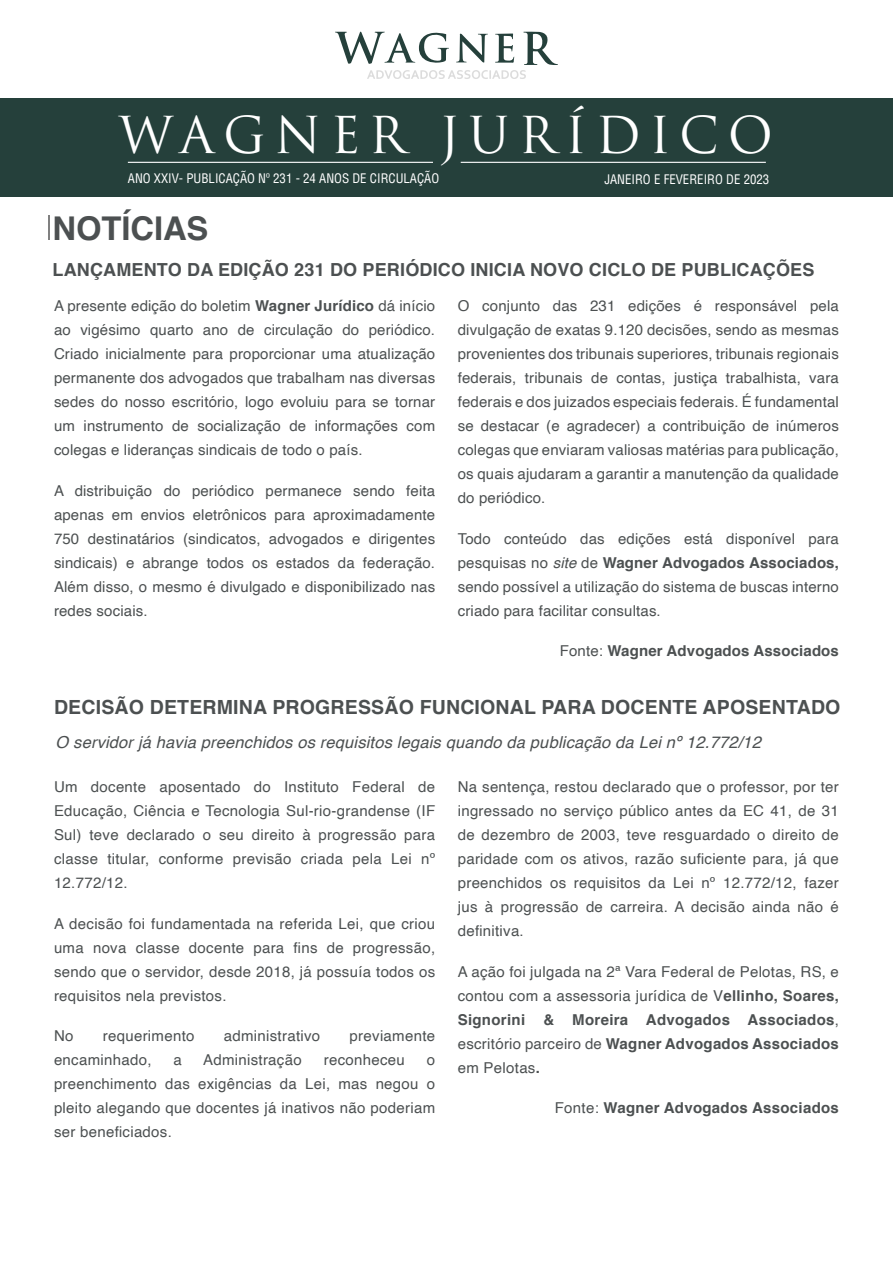
<style>
.page{position:relative;width:893px;height:1263px;background:#fff}
.page>*{position:absolute;margin:0;border:0;box-sizing:border-box;transform-origin:0 0}
.t1{font:49.5px "Trajan Pro 3";letter-spacing:.18em;color:#fff}
.t2{font:700 32.7px "Helvetica";letter-spacing:-.005em;color:#4c5051}
.t3{font:700 19.5px "Helvetica";letter-spacing:.01em;color:#4c5051}
.t4{font:700 18px "Helvetica";letter-spacing:.01em;color:#4c5051}
.t5{font:italic 16.5px "Helvetica";letter-spacing:.01em;color:#4c5051}
.t6{font:15px/24px "Helvetica";letter-spacing:.02em;color:#4c5051;text-align:justify}
.t7{font:700 15px "Helvetica";letter-spacing:.01em;color:#4c5051}
.t8{font:condensed 12.9px "Helvetica";color:#fff}
.s1{font-weight:700}
.s2{font-style:italic}
.s3{font-weight:400}
</style>
<div class="page">
<div style="left:0;top:99px;width:893px;height:98px;background:#25403b"></div>
<svg style="left:335px;top:32px;width:223px;height:47px"></svg>
<hr style="left:128px;top:162px;width:305px;height:1px;background:#fff">
<hr style="left:461px;top:162px;width:305px;height:1px;background:#fff">
<hr style="left:48px;top:216px;width:2px;height:24px;background:#808080">
<h1 class="t1" style="left:119px;top:101px;width:656px">WAGNER JURÍDICO</h1>
<p class="t8" style="left:128px;top:170px;width:313px">ANO XXIV- PUBLICAÇÃO Nº 231 - 24 ANOS DE CIRCULAÇÃO</p>
<p class="t8" style="left:604px;top:171px;width:166px">JANEIRO E FEVEREIRO DE 2023</p>
<h2 class="t2" style="left:53px;top:202px;width:157px">NOTÍCIAS</h2>
<p class="t4" style="left:52px;top:255px;width:763px">LANÇAMENTO DA EDIÇÃO 231 DO PERIÓDICO INICIA NOVO CICLO DE PUBLICAÇÕES</p>
<p class="t6" style="left:54px;top:294px;width:383px">A presente edição do boletim <span class="s1">Wagner Jurídico</span> dá início ao vigésimo quarto ano de circulação do periódico.<br>Criado inicialmente para proporcionar uma atualização permanente dos advogados que trabalham nas diversas sedes do nosso escritório, logo evoluiu para se tornar um instrumento de socialização de informações com colegas e lideranças sindicais de todo o país.</p>
<p class="t6" style="left:54px;top:479px;width:383px">A distribuição do periódico permanece sendo feita apenas em envios eletrônicos para aproximadamente 750 destinatários (sindicatos, advogados e dirigentes sindicais) e abrange todos os estados da federação.<br>Além disso, o mesmo é divulgado e disponibilizado nas redes sociais.</p>
<p class="t6" style="left:458px;top:294px;width:383px">O conjunto das 231 edições é responsável pela divulgação de exatas 9.120 decisões, sendo as mesmas provenientes dos tribunais superiores, tribunais regionais federais, tribunais de contas, justiça trabalhista, vara federais e dos juizados especiais federais. É fundamental se destacar (e agradecer) a contribuição de inúmeros colegas que enviaram valiosas matérias para publicação, os quais ajudaram a garantir a manutenção da qualidade do periódico.</p>
<p class="t6" style="left:458px;top:527px;width:383px">Todo conteúdo das edições está disponível para pesquisas no <span class="s2">site</span> de <span class="s1">Wagner Advogados Associados, </span>sendo possível a utilização do sistema de buscas interno criado para facilitar consultas.</p>
<p class="t7" style="left:560px;top:639px;width:281px"><span class="s3">Fonte:</span> Wagner Advogados Associados</p>
<h3 class="t3" style="left:54px;top:692px;width:788px">DECISÃO DETERMINA PROGRESSÃO FUNCIONAL PARA DOCENTE APOSENTADO</h3>
<p class="t5" style="left:56px;top:729px;width:707px">O servidor já havia preenchidos os requisitos legais quando da publicação da Lei nº 12.772/12</p>
<p class="t6" style="left:54px;top:775px;width:383px">Um docente aposentado do Instituto Federal de Educação, Ciência e Tecnologia Sul-rio-grandense (IF Sul) teve declarado o seu direito à progressão para classe titular, conforme previsão criada pela Lei nº 12.772/12.</p>
<p class="t6" style="left:54px;top:912px;width:383px">A decisão foi fundamentada na referida Lei, que criou uma nova classe docente para fins de progressão, sendo que o servidor, desde 2018, já possuía todos os requisitos nela previstos.</p>
<p class="t6" style="left:54px;top:1024px;width:21px">No</p>
<p class="t6" style="left:103px;top:1024px;width:93px">requerimento</p>
<p class="t6" style="left:224px;top:1024px;width:98px">administrativo</p>
<p class="t6" style="left:350px;top:1024px;width:87px">previamente</p>
<p class="t6" style="left:54px;top:1048px;width:99px">encaminhado,</p>
<p class="t6" style="left:174px;top:1048px;width:10px">a</p>
<p class="t6" style="left:203px;top:1048px;width:100px">Administração</p>
<p class="t6" style="left:324px;top:1048px;width:83px">reconheceu</p>
<p class="t6" style="left:54px;top:1048px;width:383px;text-indent:373px">o preenchimento das exigências da Lei, mas negou o pleito alegando que docentes já inativos não poderiam ser beneficiados.</p>
<p class="t6" style="left:458px;top:775px;width:383px">Na sentença, restou declarado que o professor, por ter ingressado no serviço público antes da EC 41, de 31 de dezembro de 2003, teve resguardado o direito de paridade com os ativos, razão suficiente para, já que preenchidos os requisitos da Lei nº 12.772/12, fazer jus à progressão de carreira. A decisão ainda não é definitiva.</p>
<p class="t6" style="left:458px;top:960px;width:383px">A ação foi julgada na 2ª Vara Federal de Pelotas, RS, e contou com a assessoria jurídica de V<span class="s1">ellinho, Soares, Signorini &amp; Moreira Advogados Associados</span>, escritório parceiro de <span class="s1">Wagner Advogados Associados </span>em Pelotas<span class="s1">.</span></p>
<p class="t7" style="left:555px;top:1096px;width:286px"><span class="s3">Fonte:</span> Wagner Advogados Associados</p>
</div>
